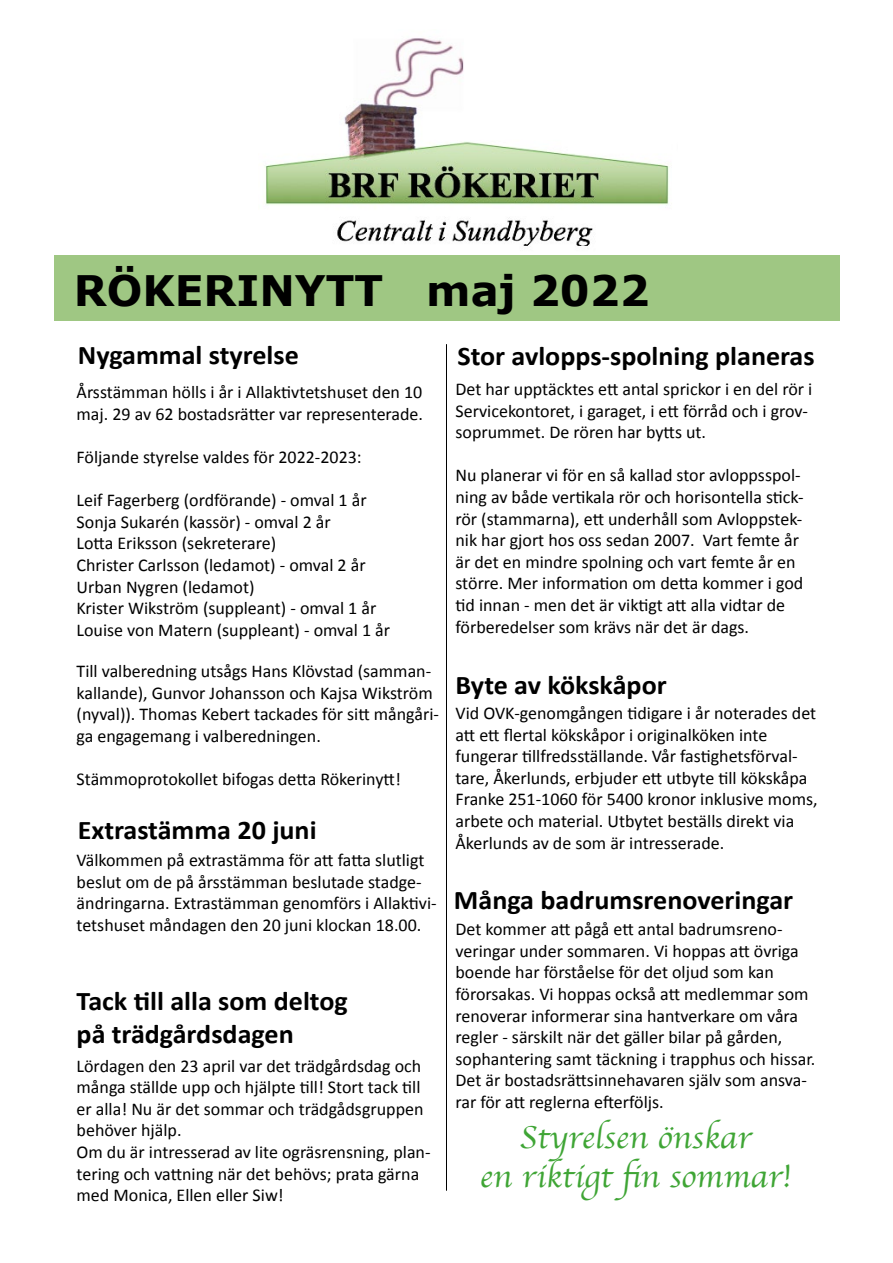
<style>
.page{position:relative;width:893px;height:1263px;background:#fff}
.page>*{position:absolute;margin:0;border:0;box-sizing:border-box;transform-origin:0 0}
.t1{font:700 42px "Verdana";color:#000}
.t2{font:33px/39.6px "Apple Chancery";color:#3fa535;text-align:center;scale:1.04 1}
.t3{font:700 27px/32.4px "Calibri";color:#000;scale:1.04 1}
.t4{font:18px/21.6px "Calibri";color:#000}
</style>
<div class="page">
<img style="left:265px;top:38px;width:405px;height:208px">
<div style="left:54px;top:255px;width:786px;height:66px;background:#9fc783"></div>
<hr style="left:446px;top:344px;width:1px;height:847px;background:#000">
<h1 class="t1" style="left:74px;top:261px;width:577px">RÖKERINYTT maj 2022</h1>
<h3 class="t3" style="left:78px;top:339px;width:214px">Nygammal styrelse</h3>
<h3 class="t3" style="left:457px;top:340px;width:345px">Stor avlopps-spolning planeras</h3>
<p class="t4" style="left:77px;top:381px;width:348px">Årsstämman hölls i år i Allaktivtetshuset den 10 maj. 29 av 62 bostadsrätter var representerade.</p>
<p class="t4" style="left:77px;top:446px;width:287px">Följande styrelse valdes för 2022-2023:</p>
<p class="t4" style="left:77px;top:489px;width:315px">Leif Fagerberg (ordförande) - omval 1 år Sonja Sukarén (kassör) - omval 2 år<br>Lotta Eriksson (sekreterare)<br>Christer Carlsson (ledamot) - omval 2 år Urban Nygren (ledamot)<br>Krister Wikström (suppleant) - omval 1 år Louise von Matern (suppleant) - omval 1 år</p>
<p class="t4" style="left:77px;top:660px;width:364px">Till valberedning utsågs Hans Klövstad (samman&shy;kallande), Gunvor Johansson och Kajsa Wikström (nyval)). Thomas Kebert tackades för sitt mångåri&shy;ga engagemang i valberedningen.</p>
<p class="t4" style="left:77px;top:768px;width:326px">Stämmoprotokollet bifogas detta Rökerinytt!</p>
<h3 class="t3" style="left:78px;top:814px;width:231px">Extrastämma 20 juni</h3>
<p class="t4" style="left:77px;top:849px;width:362px">Välkommen på extrastämma för att fatta slutligt beslut om de på årsstämman beslutade stadge&shy;ändringarna. Extrastämman genomförs i Allaktivi&shy;tetshuset måndagen den 20 juni klockan 18.00.</p>
<h3 class="t3" style="left:77px;top:985px;width:262px">Tack till alla som deltog på trädgårdsdagen</h3>
<p class="t4" style="left:77px;top:1055px;width:355px">Lördagen den 23 april var det trädgårdsdag och många ställde upp och hjälpte till! Stort tack till er alla! Nu är det sommar och trädgådsgruppen behöver hjälp.<br>Om du är intresserad av lite ogräsrensning, plan&shy;tering och vattning när det behövs; prata gärna med Monica, Ellen eller Siw!</p>
<p class="t4" style="left:455px;top:378px;width:358px">Det har upptäcktes ett antal sprickor i en del rör i<br>Servicekontoret, i garaget, i ett förråd och i grov&shy;soprummet. De rören har bytts ut.</p>
<p class="t4" style="left:455px;top:465px;width:350px">Nu planerar vi för en så kallad stor avloppsspol&shy;ning av både vertikala rör och horisontella stick&shy;rör (stammarna), ett underhåll som Avloppstek&shy;nik har gjort hos oss sedan 2007. Vart femte år är det en mindre spolning och vart femte år en större. Mer information om detta kommer i god tid innan - men det är viktigt att alla vidtar de förberedelser som krävs när det är dags.</p>
<h3 class="t3" style="left:455px;top:669px;width:205px">Byte av kökskåpor</h3>
<p class="t4" style="left:455px;top:702px;width:364px">Vid OVK-genomgången tidigare i år noterades det att ett flertal kökskåpor i originalköken inte fungerar tillfredsställande. Vår fastighetsförval&shy;tare, Åkerlunds, erbjuder ett utbyte till kökskåpa Franke 251-1060 för 5400 kronor inklusive moms, arbete och material. Utbytet beställs direkt via Åkerlunds av de som är intresserade.</p>
<h3 class="t3" style="left:454px;top:884px;width:328px">Många badrumsrenoveringar</h3>
<p class="t4" style="left:455px;top:918px;width:361px">Det kommer att pågå ett antal badrumsreno&shy;veringar under sommaren. Vi hoppas att övriga boende har förståelse för det oljud som kan förorsakas. Vi hoppas också att medlemmar som renoverar informerar sina hantverkare om våra regler - särskilt när det gäller bilar på gården, sophantering samt täckning i trapphus och hissar.<br>Det är bostadsrättsinnehavaren själv som ansva&shy;rar för att reglerna efterföljs.</p>
<h2 class="t2" style="left:480px;top:1117px;width:301px">Styrelsen önskar<br>en riktigt fin sommar!</h2>
</div>
